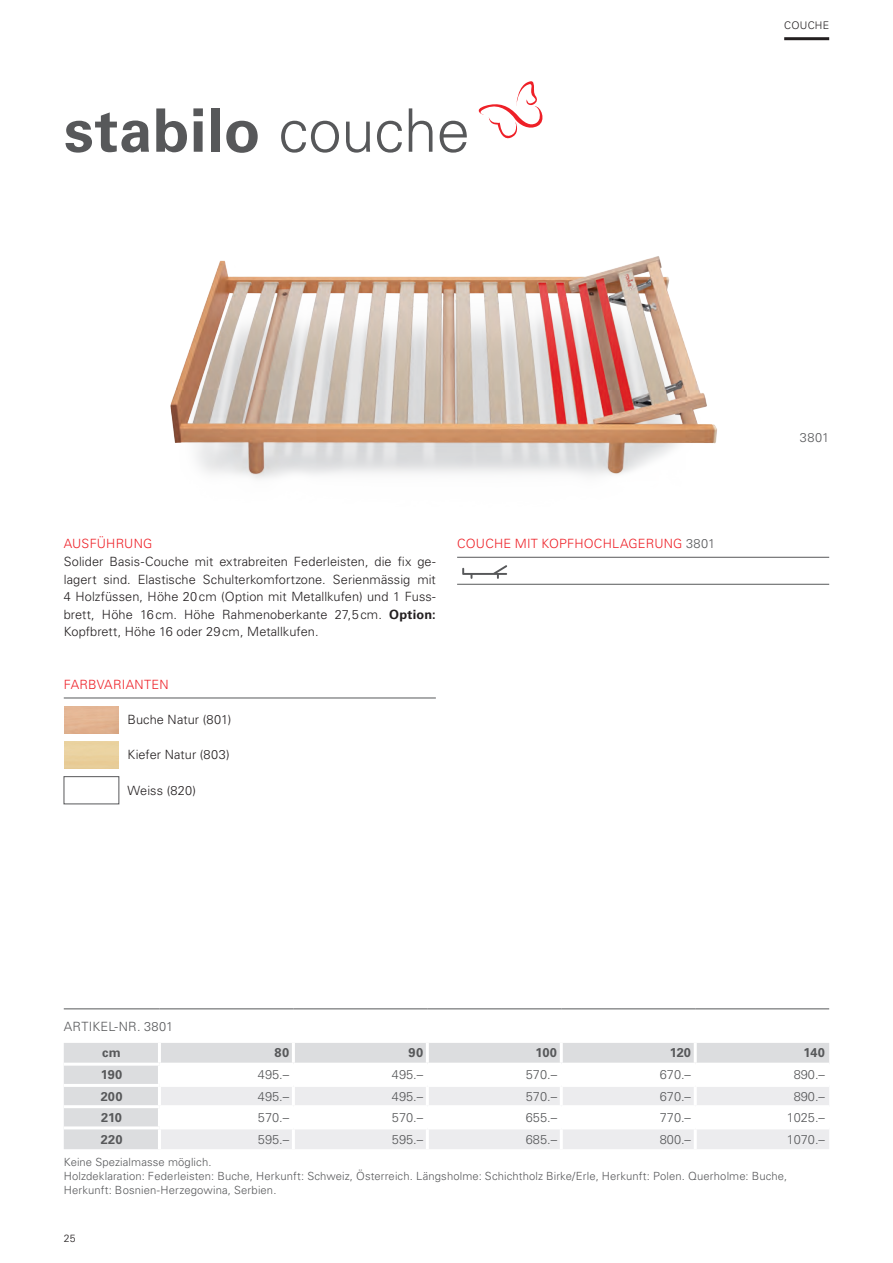
<style>
.page{position:relative;width:893px;height:1263px;background:#fff}
.page>*{position:absolute;margin:0;border:0;box-sizing:border-box;transform-origin:0 0}
.t1{font:700 60px "Univers LT Std";letter-spacing:.005em;color:#57585a}
.t2{font:300 12.75px/17.5px "Univers LT Std";letter-spacing:.005em;color:#231f20;text-align:justify}
.t3{font:300 12.75px "Univers LT Std";color:#57585a}
.t4{font:300 12.75px "Univers LT Std";letter-spacing:.015em;color:#ee2027}
.t5{font:700 12.75px "Univers LT Std";letter-spacing:.01em;color:#57585a}
.t6{font:300 12.75px "Univers LT Std";letter-spacing:.02em;color:#57585a}
.t7{font:300 11.25px/14.2px "Univers LT Std";letter-spacing:.01em;color:#57585a}
.t8{font:300 10.5px "Univers LT Std";letter-spacing:.025em;color:#231f20}
.s1{font-weight:300}
.s2{font-weight:700}
.s3{color:#57585a}
</style>
<div class="page">
<img style="left:170px;top:256px;width:547px;height:223px">
<div style="left:64px;top:1043px;width:765px;height:20px;background:#dcdddf"></div>
<svg style="left:64px;top:1066px;width:765px;height:83px"></svg>
<hr style="left:292px;top:1043px;width:3px;height:20px;background:#fff">
<hr style="left:426px;top:1043px;width:3px;height:20px;background:#fff">
<hr style="left:560px;top:1043px;width:3px;height:20px;background:#fff">
<hr style="left:694px;top:1043px;width:3px;height:20px;background:#fff">
<hr style="left:292px;top:1066px;width:3px;height:18px;background:#fff">
<hr style="left:426px;top:1066px;width:3px;height:18px;background:#fff">
<hr style="left:560px;top:1066px;width:3px;height:18px;background:#fff">
<hr style="left:694px;top:1066px;width:3px;height:18px;background:#fff">
<hr style="left:64px;top:1084px;width:95px;height:3px;background:#fff">
<hr style="left:159px;top:1084px;width:134px;height:3px;background:#fff">
<hr style="left:293px;top:1084px;width:134px;height:3px;background:#fff">
<hr style="left:292px;top:1087px;width:3px;height:18px;background:#fff">
<hr style="left:427px;top:1084px;width:134px;height:3px;background:#fff">
<hr style="left:426px;top:1087px;width:3px;height:18px;background:#fff">
<hr style="left:561px;top:1084px;width:134px;height:3px;background:#fff">
<hr style="left:560px;top:1087px;width:3px;height:18px;background:#fff">
<hr style="left:695px;top:1084px;width:134px;height:3px;background:#fff">
<hr style="left:694px;top:1087px;width:3px;height:18px;background:#fff">
<hr style="left:64px;top:1105px;width:95px;height:3px;background:#fff">
<hr style="left:159px;top:1105px;width:134px;height:3px;background:#fff">
<hr style="left:293px;top:1105px;width:134px;height:3px;background:#fff">
<hr style="left:292px;top:1108px;width:3px;height:18px;background:#fff">
<hr style="left:427px;top:1105px;width:134px;height:3px;background:#fff">
<hr style="left:426px;top:1108px;width:3px;height:18px;background:#fff">
<hr style="left:561px;top:1105px;width:134px;height:3px;background:#fff">
<hr style="left:560px;top:1108px;width:3px;height:18px;background:#fff">
<hr style="left:695px;top:1105px;width:134px;height:3px;background:#fff">
<hr style="left:694px;top:1108px;width:3px;height:18px;background:#fff">
<hr style="left:64px;top:1126px;width:95px;height:3px;background:#fff">
<hr style="left:159px;top:1126px;width:134px;height:3px;background:#fff">
<hr style="left:293px;top:1126px;width:134px;height:3px;background:#fff">
<hr style="left:292px;top:1129px;width:3px;height:20px;background:#fff">
<hr style="left:427px;top:1126px;width:134px;height:3px;background:#fff">
<hr style="left:426px;top:1129px;width:3px;height:20px;background:#fff">
<hr style="left:561px;top:1126px;width:134px;height:3px;background:#fff">
<hr style="left:560px;top:1129px;width:3px;height:20px;background:#fff">
<hr style="left:695px;top:1126px;width:134px;height:3px;background:#fff">
<hr style="left:694px;top:1129px;width:3px;height:20px;background:#fff">
<hr style="left:158px;top:1043px;width:3px;height:20px;background:#fff">
<hr style="left:158px;top:1066px;width:3px;height:18px;background:#fff">
<hr style="left:158px;top:1087px;width:3px;height:18px;background:#fff">
<hr style="left:158px;top:1108px;width:3px;height:18px;background:#fff">
<hr style="left:158px;top:1129px;width:3px;height:20px;background:#fff">
<hr style="left:64px;top:1008px;width:95px;height:1px;background:#57585a">
<hr style="left:159px;top:1008px;width:134px;height:1px;background:#57585a">
<hr style="left:293px;top:1008px;width:134px;height:1px;background:#57585a">
<hr style="left:427px;top:1008px;width:134px;height:1px;background:#57585a">
<hr style="left:561px;top:1008px;width:134px;height:1px;background:#57585a">
<hr style="left:695px;top:1008px;width:134px;height:1px;background:#57585a">
<hr style="left:64px;top:698px;width:372px;height:1px;background:#57585a">
<div style="left:64px;top:776px;width:55px;height:28px;border:1px solid #57585a"></div>
<hr style="left:457px;top:557px;width:372px;height:1px;background:#57585a">
<hr style="left:457px;top:584px;width:372px;height:1px;background:#57585a">
<svg style="left:462px;top:565px;width:45px;height:14px"></svg>
<svg style="left:478px;top:81px;width:65px;height:58px"></svg>
<hr style="left:784px;top:37px;width:45px;height:3px;background:#231f20">
<h1 class="t1" style="left:64px;top:95px;width:408px">stabilo <span class="s1">couche</span></h1>
<p class="t8" style="left:784px;top:19px;width:46px">COUCHE</p>
<p class="t4" style="left:64px;top:536px;width:90px">AUSFÜHRUNG</p>
<p class="t2" style="left:64px;top:553px;width:374px">Solider Basis-Couche mit extrabreiten Federleisten, die fix ge&shy;lagert sind. Elastische Schulterkomfortzone. Serienmässig mit 4 Holzfüssen, Höhe 20cm (Option mit Metallkufen) und 1 Fuss&shy;brett, Höhe 16cm. Höhe Rahmenoberkante 27,5cm. <span class="s2">Option:<br></span>Kopfbrett, Höhe 16 oder 29cm, Metallkufen.</p>
<p class="t4" style="left:64px;top:677px;width:106px">FARBVARIANTEN</p>
<p class="t2" style="left:128px;top:711px;width:105px">Buche Natur (801)</p>
<p class="t2" style="left:128px;top:746px;width:104px">Kiefer Natur (803)</p>
<p class="t2" style="left:128px;top:781px;width:70px">Weiss (820)</p>
<p class="t4" style="left:457px;top:536px;width:260px">COUCHE MIT KOPFHOCHLAGERUNG <span class="s3">3801</span></p>
<p class="t3" style="left:800px;top:430px;width:31px">3801</p>
<p class="t6" style="left:64px;top:1018px;width:111px">ARTIKEL-NR. 3801</p>
<p class="t5" style="left:102px;top:1045px;width:20px">cm</p>
<p class="t5" style="left:275px;top:1045px;width:16px">80</p>
<p class="t5" style="left:409px;top:1045px;width:16px">90</p>
<p class="t5" style="left:536px;top:1045px;width:23px">100</p>
<p class="t5" style="left:670px;top:1045px;width:23px">120</p>
<p class="t5" style="left:804px;top:1045px;width:23px">140</p>
<p class="t5" style="left:101px;top:1067px;width:23px">190</p>
<p class="t3" style="left:258px;top:1067px;width:33px">495.–</p>
<p class="t3" style="left:392px;top:1067px;width:33px">495.–</p>
<p class="t3" style="left:526px;top:1067px;width:33px">570.–</p>
<p class="t3" style="left:660px;top:1067px;width:33px">670.–</p>
<p class="t3" style="left:794px;top:1067px;width:33px">890.–</p>
<p class="t5" style="left:101px;top:1089px;width:23px">200</p>
<p class="t3" style="left:258px;top:1088px;width:33px">495.–</p>
<p class="t3" style="left:392px;top:1088px;width:33px">495.–</p>
<p class="t3" style="left:526px;top:1088px;width:33px">570.–</p>
<p class="t3" style="left:660px;top:1088px;width:33px">670.–</p>
<p class="t3" style="left:794px;top:1088px;width:33px">890.–</p>
<p class="t5" style="left:101px;top:1110px;width:22px">210</p>
<p class="t3" style="left:258px;top:1110px;width:33px">570.–</p>
<p class="t3" style="left:392px;top:1110px;width:33px">570.–</p>
<p class="t3" style="left:526px;top:1110px;width:33px">655.–</p>
<p class="t3" style="left:660px;top:1110px;width:33px">770.–</p>
<p class="t3" style="left:787px;top:1110px;width:40px">1025.–</p>
<p class="t5" style="left:101px;top:1132px;width:23px">220</p>
<p class="t3" style="left:258px;top:1132px;width:33px">595.–</p>
<p class="t3" style="left:392px;top:1132px;width:33px">595.–</p>
<p class="t3" style="left:526px;top:1132px;width:33px">685.–</p>
<p class="t3" style="left:660px;top:1132px;width:33px">800.–</p>
<p class="t3" style="left:787px;top:1132px;width:40px">1070.–</p>
<p class="t7" style="left:64px;top:1155px;width:725px">Keine Spezialmasse möglich.<br>Holzdeklaration: Federleisten: Buche, Herkunft: Schweiz, Österreich. Längsholme: Schichtholz Birke/Erle, Herkunft: Polen. Querholme: Buche,<br>Herkunft: Bosnien-Herzegowina, Serbien.</p>
<p class="t8" style="left:64px;top:1232px;width:13px">25</p>
</div>
